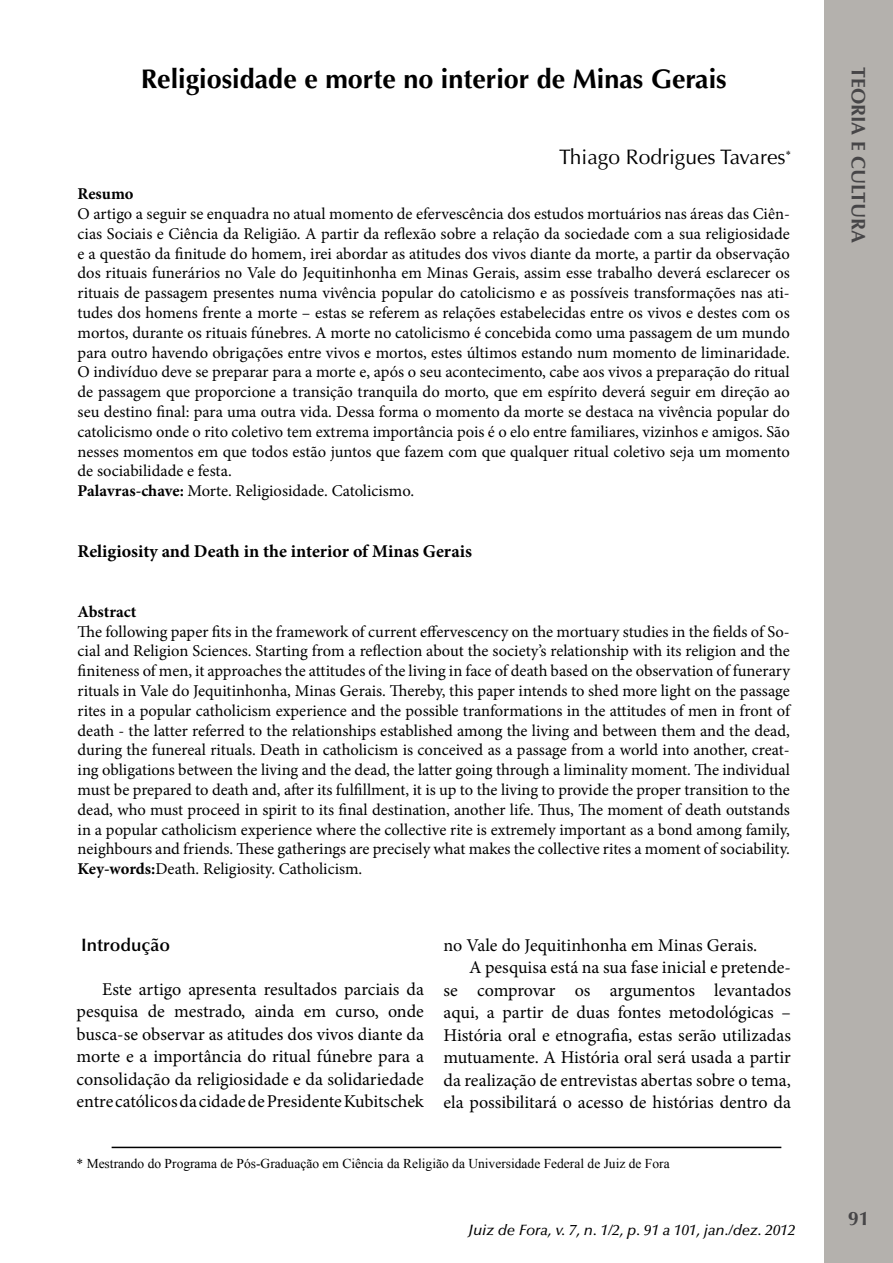
<style>
.page{position:relative;width:893px;height:1263px;background:#fff}
.page>*{position:absolute;margin:0;border:0;box-sizing:border-box;transform-origin:0 0}
.t1{font:700 27px "Optima LT Std";color:#000}
.t2{font:21px "Optima LT Std";color:#000}
.t3{font:700 19.5px "Optima LT Std";color:#464547}
.t4{font:18px/22.5px "Minion Pro";color:#000;text-align:justify}
.t5{font:700 18px "Minion Pro";color:#000}
.t6{font:600 18px "Optima LT Std";color:#000}
.t7{font:16.5px/19.8px "Minion Pro";color:#000}
.t8{font:700 16.5px "Minion Pro";color:#000}
.t9{font:italic 500 15px "Optima LT Std";color:#000}
.t10{font:13.5px "Times New Roman";color:#000}
.s1{font-weight:700}
</style>
<div class="page">
<div style="left:825px;top:0;width:68px;height:1263px;background:#b4b1ad"></div>
<hr style="left:112px;top:1147px;width:669px;height:1px;background:#000">
<h1 class="t1" style="left:141px;top:63px;width:587px">Religiosidade e morte no interior de Minas Gerais</h1>
<p class="t2" style="left:559px;top:145px;width:233px">Thiago Rodrigues Tavares<sup>*</sup></p>
<p class="t8" style="left:78px;top:182px;width:57px">Resumo</p>
<p class="t7" style="left:78px;top:204px;width:714px">O artigo a seguir se enquadra no atual momento de efervescência dos estudos mortuários nas áreas das Ciên&shy;cias Sociais e Ciência da Religião. A partir da reflexão sobre a relação da sociedade com a sua religiosidade e a questão da finitude do homem, irei abordar as atitudes dos vivos diante da morte, a partir da observação dos rituais funerários no Vale do Jequitinhonha em Minas Gerais, assim esse trabalho deverá esclarecer os rituais de passagem presentes numa vivência popular do catolicismo e as possíveis transformações nas ati&shy;tudes dos homens frente a morte – estas se referem as relações estabelecidas entre os vivos e destes com os mortos, durante os rituais fúnebres. A morte no catolicismo é concebida como uma passagem de um mundo para outro havendo obrigações entre vivos e mortos, estes últimos estando num momento de liminaridade.<br>O indivíduo deve se preparar para a morte e, após o seu acontecimento, cabe aos vivos a preparação do ritual de passagem que proporcione a transição tranquila do morto, que em espírito deverá seguir em direção ao seu destino final: para uma outra vida. Dessa forma o momento da morte se destaca na vivência popular do catolicismo onde o rito coletivo tem extrema importância pois é o elo entre familiares, vizinhos e amigos. São nesses momentos em que todos estão juntos que fazem com que qualquer ritual coletivo seja um momento de sociabilidade e festa.<br><span class="s1">Palavras-chave:</span> Morte. Religiosidade. Catolicismo.</p>
<p class="t5" style="left:78px;top:539px;width:396px">Religiosity and Death in the interior of Minas Gerais</p>
<p class="t8" style="left:78px;top:600px;width:60px">Abstract</p>
<p class="t7" style="left:78px;top:621px;width:714px;text-align:justify">The following paper fits in the framework of current effervescency on the mortuary studies in the fields of So&shy;cial and Religion Sciences. Starting from a reflection about the society’s relationship with its religion and the finiteness of men, it approaches the attitudes of the living in face of death based on the observation of funerary rituals in Vale do Jequitinhonha, Minas Gerais. Thereby, this paper intends to shed more light on the passage rites in a popular catholicism experience and the possible tranformations in the attitudes of men in front of death - the latter referred to the relationships established among the living and between them and the dead, during the funereal rituals. Death in catholicism is conceived as a passage from a world into another, creat&shy;ing obligations between the living and the dead, the latter going through a liminality moment. The individual must be prepared to death and, after its fulfillment, it is up to the living to provide the proper transition to the dead, who must proceed in spirit to its final destination, another life. Thus, The moment of death outstands in a popular catholicism experience where the collective rite is extremely important as a bond among family, neighbours and friends. These gatherings are precisely what makes the collective rites a moment of sociability.<br><span class="s1">Key-words:</span>Death. Religiosity. Catholicism.</p>
<p class="t6" style="left:81px;top:934px;width:90px">Introdução</p>
<p class="t4" style="left:77px;top:978px;width:349px;text-indent:26px">Este artigo apresenta resultados parciais da pesquisa de mestrado, ainda em curso, onde busca-se observar as atitudes dos vivos diante da morte e a importância do ritual fúnebre para a consolidação da religiosidade e da solidariedade entre católicos da cidade de Presidente Kubitschek</p>
<p class="t4" style="left:443px;top:934px;width:315px">no Vale do Jequitinhonha em Minas Gerais.</p>
<p class="t4" style="left:469px;top:956px;width:323px">A pesquisa está na sua fase inicial e pretende-</p>
<p class="t4" style="left:443px;top:979px;width:349px">se comprovar os argumentos levantados</p>
<p class="t4" style="left:443px;top:1001px;width:349px">aqui, a partir de duas fontes metodológicas –</p>
<p class="t4" style="left:443px;top:1024px;width:349px">História oral e etnografia, estas serão utilizadas</p>
<p class="t4" style="left:443px;top:1046px;width:349px">mutuamente. A História oral será usada a partir</p>
<p class="t4" style="left:443px;top:1069px;width:349px">da realização de entrevistas abertas sobre o tema,</p>
<p class="t4" style="left:443px;top:1091px;width:349px">ela possibilitará o acesso de histórias dentro da</p>
<p class="t10" style="left:77px;top:1154px;width:595px">* Mestrando do Programa de Pós-Graduação em Ciência da Religião da Universidade Federal de Juiz de Fora</p>
<p class="t9" style="left:468px;top:1221px;width:329px">Juiz de Fora, v. 7, n. 1/2, p. 91 a 101, jan./dez. 2012</p>
<p class="t3" style="left:870px;top:67px;width:178px;rotate:90deg">TEORIA E CULTURA</p>
<p class="t3" style="left:848px;top:1207px;width:23px">91</p>
</div>
